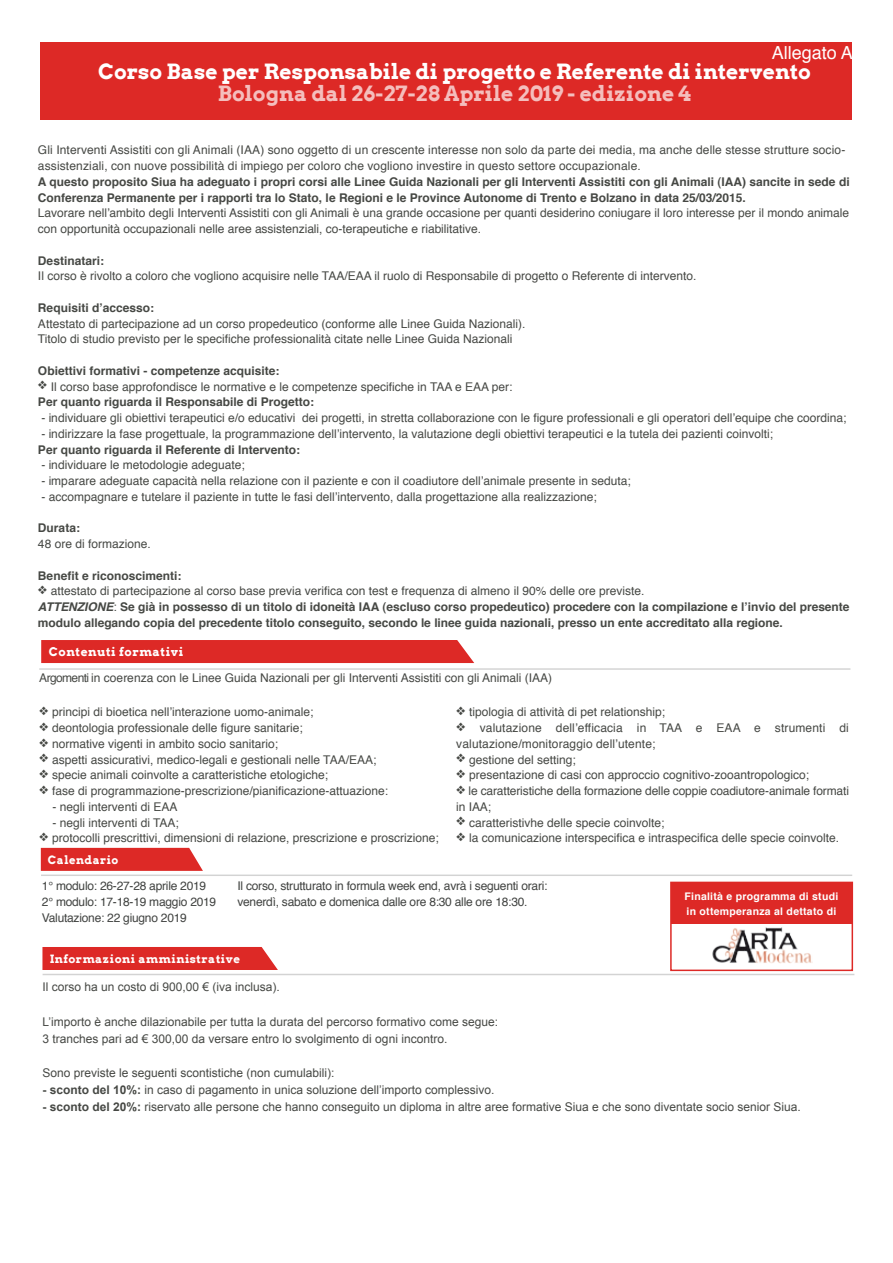
<style>
.page{position:relative;width:893px;height:1263px;background:#fff}
.page>*{position:absolute;margin:0;border:0;box-sizing:border-box;transform-origin:0 0}
.t1{font:700 21px "Arvo";color:#fff}
.t2{font:700 21px "Arvo";color:rgb(255 255 255/.7)}
.t3{font:18px "Helvetica";color:#fff}
.t4{font:12px/15.8px "Helvetica";color:#464844}
.t5{font:700 12px/15.8px "Helvetica";color:#464844}
.t6{font:12px/17.2px "Arial";color:#464844}
.t7{font:12px/15.8px "Helvetica";letter-spacing:-.02em;color:#414341}
.t8{font:700 12px "Arvo";letter-spacing:.04em;color:#fff}
.t9{font:700 11.4px "Arvo";letter-spacing:.04em;color:#fff}
.t10{font:700 10.5px/14.9px "Helvetica";letter-spacing:.025em;color:#fff}
.s1{font-weight:700}
.s2{font-weight:400}
.s3{font-style:italic}
</style>
<div class="page">
<div style="left:40px;top:43px;width:812px;height:77px;background:#dd2926"></div>
<div style="left:671px;top:882px;width:181px;height:41px;background:#dd2926"></div>
<div style="left:670px;top:882px;width:183px;height:89px;border:2px solid #dd2926"></div>
<img style="left:712px;top:927px;width:100px;height:37px">
<div style="left:41px;top:640px;width:433px;height:23px;background:#dd2926"></div>
<hr style="left:39px;top:668px;width:811px;height:2px;background:#222323">
<hr style="left:41px;top:874px;width:811px;height:2px;background:#222323">
<div style="left:42px;top:947px;width:236px;height:23px;background:#dd2926"></div>
<hr style="left:43px;top:974px;width:811px;height:1px;background:#222323">
<svg style="left:41px;top:848px;width:162px;height:23px"></svg>
<h2 class="t3" style="left:772px;top:39px;width:83px">Allegato A</h2>
<h1 class="t1" style="left:98px;top:59px;width:714px">Corso Base per Responsabile di progetto e Referente di intervento</h1>
<h1 class="t2" style="left:218px;top:80px;width:475px">Bologna dal 26-27-28 Aprile 2019 - edizione 4</h1>
<p class="t4" style="left:38px;top:143px;width:809px">Gli Interventi Assistiti con gli Animali (IAA) sono oggetto di un crescente interesse non solo da parte dei media, ma anche delle stesse strutture socio&shy;assistenziali, con nuove possibilità di impiego per coloro che vogliono investire in questo settore occupazionale.</p>
<p class="t5" style="left:38px;top:174px;width:813px">A questo proposito Siua ha adeguato i propri corsi alle Linee Guida Nazionali per gli Interventi Assistiti con gli Animali (IAA) sancite in sede di<br>Conferenza Permanente per i rapporti tra lo Stato, le Regioni e le Province Autonome di Trento e Bolzano in data 25/03/2015.</p>
<p class="t4" style="left:38px;top:206px;width:813px">Lavorare nell’ambito degli Interventi Assistiti con gli Animali è una grande occasione per quanti desiderino coniugare il loro interesse per il mondo animale con opportunità occupazionali nelle aree assistenziali, co-terapeutiche e riabilitative.</p>
<p class="t5" style="left:38px;top:253px;width:68px">Destinatari:</p>
<p class="t4" style="left:38px;top:269px;width:660px">Il corso è rivolto a coloro che vogliono acquisire nelle TAA/EAA il ruolo di Responsabile di progetto o Referente di intervento.</p>
<p class="t5" style="left:38px;top:300px;width:118px">Requisiti d’accesso:</p>
<p class="t4" style="left:38px;top:316px;width:489px">Attestato di partecipazione ad un corso propedeutico (conforme alle Linee Guida Nazionali).<br>Titolo di studio previsto per le specifiche professionalità citate nelle Linee Guida Nazionali</p>
<p class="t5" style="left:38px;top:363px;width:243px">Obiettivi formativi - competenze acquisite:</p>
<p class="t4" style="left:38px;top:379px;width:476px">❖ Il corso base approfondisce le normative e le competenze specifiche in TAA e EAA per:<br><span class="s1">Per quanto riguarda il Responsabile di Progetto:</span></p>
<p class="t4" style="left:41px;top:410px;width:807px">- individuare gli obiettivi terapeutici e/o educativi dei progetti, in stretta collaborazione con le figure professionali e gli operatori dell’equipe che coordina;</p>
<p class="t4" style="left:41px;top:426px;width:733px">- indirizzare la fase progettuale, la programmazione dell’intervento, la valutazione degli obiettivi terapeutici e la tutela dei pazienti coinvolti;</p>
<p class="t5" style="left:38px;top:442px;width:264px">Per quanto riguarda il Referente di Intervento:</p>
<p class="t4" style="left:41px;top:458px;width:205px">- individuare le metodologie adeguate;</p>
<p class="t4" style="left:41px;top:473px;width:591px">- imparare adeguate capacità nella relazione con il paziente e con il coadiutore dell’animale presente in seduta;</p>
<p class="t4" style="left:41px;top:489px;width:557px">- accompagnare e tutelare il paziente in tutte le fasi dell’intervento, dalla progettazione alla realizzazione;</p>
<p class="t5" style="left:38px;top:520px;width:44px">Durata:</p>
<p class="t4" style="left:38px;top:536px;width:114px">48 ore di formazione.</p>
<p class="t5" style="left:38px;top:568px;width:145px">Benefit e riconoscimenti:</p>
<p class="t5" style="left:38px;top:583px;width:813px">❖ <span class="s2">attestato di partecipazione al corso base previa verifica con test e frequenza di almeno il 90% delle ore previste.<br></span><span class="s3">ATTENZIONE</span><span class="s2">:</span> Se già in possesso di un titolo di idoneità IAA (escluso corso propedeutico) procedere con la compilazione e l’invio del presente modulo allegando copia del precedente titolo conseguito, secondo le linee guida nazionali, presso un ente accreditato alla regione.</p>
<p class="t8" style="left:49px;top:644px;width:136px">Contenuti formativi</p>
<p class="t4" style="left:39px;top:670px;width:514px">Argomenti in coerenza con le Linee Guida Nazionali per gli Interventi Assistiti con gli Animali (IAA)</p>
<p class="t4" style="left:39px;top:705px;width:276px">❖ principi di bioetica nell’interazione uomo-animale;</p>
<p class="t4" style="left:39px;top:720px;width:265px">❖ deontologia professionale delle figure sanitarie;</p>
<p class="t4" style="left:39px;top:736px;width:240px">❖ normative vigenti in ambito socio sanitario;</p>
<p class="t4" style="left:39px;top:752px;width:339px">❖ aspetti assicurativi, medico-legali e gestionali nelle TAA/EAA;</p>
<p class="t4" style="left:39px;top:768px;width:290px">❖ specie animali coinvolte a caratteristiche etologiche;</p>
<p class="t4" style="left:39px;top:783px;width:350px">❖ fase di programmazione-prescrizione/pianificazione-attuazione:</p>
<p class="t4" style="left:53px;top:799px;width:126px">- negli interventi di EAA</p>
<p class="t4" style="left:53px;top:815px;width:128px">- negli interventi di TAA;</p>
<p class="t4" style="left:39px;top:831px;width:401px">❖ protocolli prescrittivi, dimensioni di relazione, prescrizione e proscrizione;</p>
<p class="t4" style="left:456px;top:705px;width:210px">❖ tipologia di attività di pet relationship;</p>
<p class="t4" style="left:456px;top:720px;width:394px">❖ valutazione dell’efficacia in TAA e EAA e strumenti di valutazione/monitoraggio dell’utente;</p>
<p class="t4" style="left:456px;top:752px;width:121px">❖ gestione del setting;</p>
<p class="t4" style="left:456px;top:768px;width:354px">❖ presentazione di casi con approccio cognitivo-zooantropologico;</p>
<p class="t4" style="left:456px;top:783px;width:394px">❖ le caratteristiche della formazione delle coppie coadiutore-animale formati in IAA;</p>
<p class="t4" style="left:456px;top:815px;width:210px">❖ caratteristivhe delle specie coinvolte;</p>
<p class="t4" style="left:456px;top:831px;width:384px">❖ la comunicazione interspecifica e intraspecifica delle specie coinvolte.</p>
<p class="t9" style="left:48px;top:853px;width:72px">Calendario</p>
<p class="t7" style="left:42px;top:878px;width:176px">1° modulo: 26-27-28 aprile 2019<br>2° modulo: 17-18-19 maggio 2019<br>Valutazione: 22 giugno 2019</p>
<p class="t7" style="left:237px;top:878px;width:312px">Il corso, strutturato in formula week end, avrà i seguenti orari: venerdì, sabato e domenica dalle ore 8:30 alle ore 18:30.</p>
<p class="t9" style="left:50px;top:952px;width:192px">Informazioni amministrative</p>
<p class="t10" style="left:684px;top:889px;width:155px">Finalità e programma di studi in ottemperanza al dettato di</p>
<p class="t6" style="left:42px;top:978px;width:239px">Il corso ha un costo di 900,00 € (iva inclusa).</p>
<p class="t6" style="left:42px;top:1013px;width:457px">L’importo è anche dilazionabile per tutta la durata del percorso formativo come segue:<br>3 tranches pari ad € 300,00 da versare entro lo svolgimento di ogni incontro.</p>
<p class="t6" style="left:42px;top:1064px;width:294px">Sono previste le seguenti scontistiche (non cumulabili):</p>
<p class="t6" style="left:42px;top:1081px;width:454px"><span class="s1">- sconto del 10%:</span> in caso di pagamento in unica soluzione dell’importo complessivo.</p>
<p class="t6" style="left:42px;top:1099px;width:760px"><span class="s1">- sconto del 20%:</span> riservato alle persone che hanno conseguito un diploma in altre aree formative Siua e che sono diventate socio senior Siua.</p>
</div>
